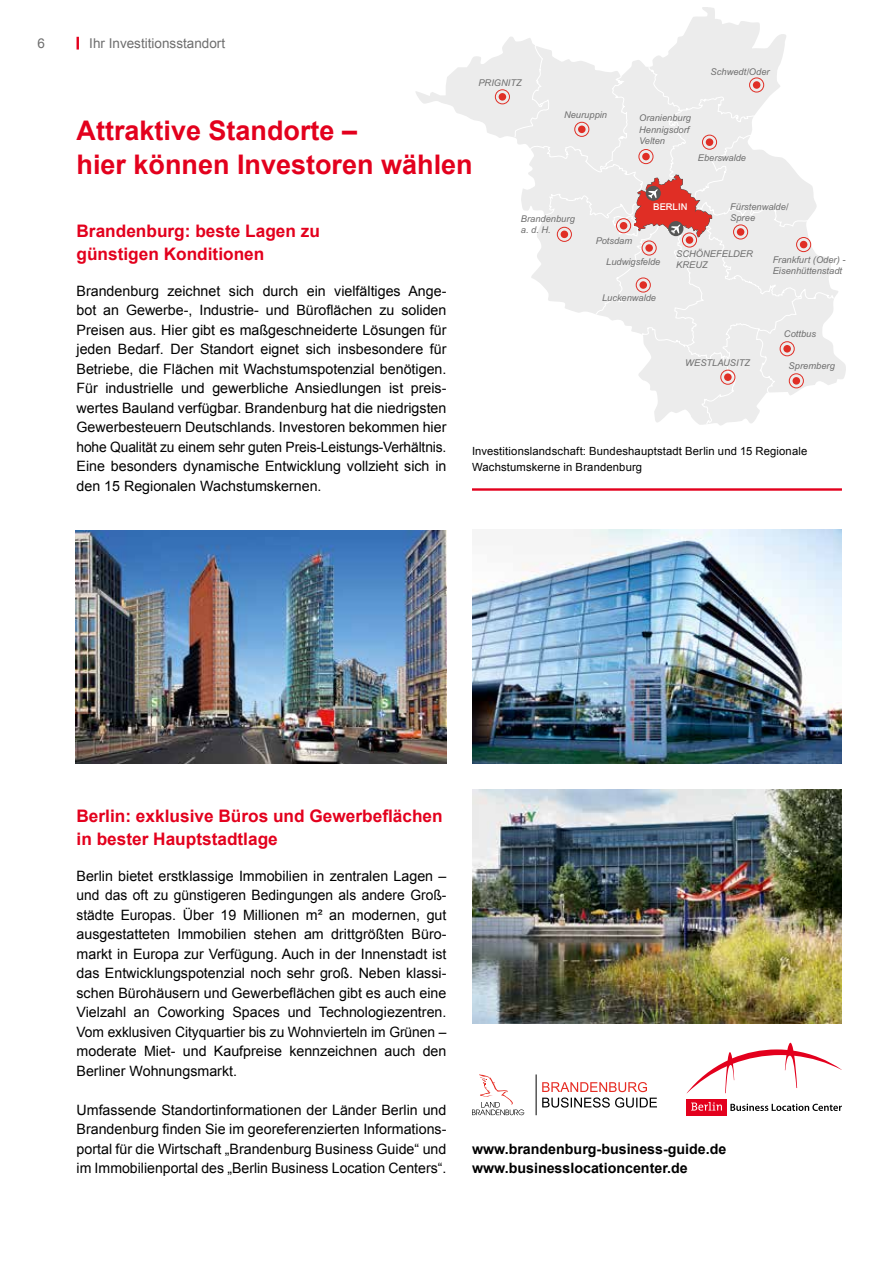
<style>
.page{position:relative;width:893px;height:1263px;background:#fff}
.page>*{position:absolute;margin:0;border:0;box-sizing:border-box;transform-origin:0 0}
.t1{font:700 27px/33.8px "Arial";color:#e3001d}
.t2{font:700 17.25px/22.5px "Arial";color:#e3001d}
.t3{font:14.25px/19.5px "Arial";color:#000;text-align:justify}
.t4{font:700 14.25px/19.5px "Arial";color:#000}
.t5{font:13.5px "Arial";color:#6e6e6e}
.t6{font:11.25px/16.5px "Arial";letter-spacing:.01em;color:#000}
.t7{font:italic 9.3px/11.1px "Arial";color:#6e6e6e}
.t8{font:500 9.3px "Arial";color:#fff}
</style>
<div class="page">
<svg style="left:77px;top:37px;width:2px;height:13px"></svg>
<svg style="left:416px;top:7px;width:430px;height:419px"></svg>
<svg style="left:514px;top:43px;width:321px;height:382px"></svg>
<div style="left:499px;top:93px;width:7px;height:8px;background:#e02e25;border-radius:50%"></div>
<div style="left:495px;top:89px;width:15px;height:15px;border:1px solid #e02e25;border-radius:50%"></div>
<div style="left:578px;top:126px;width:8px;height:7px;background:#e02e25;border-radius:50%"></div>
<div style="left:574px;top:122px;width:15px;height:15px;border:1px solid #e02e25;border-radius:50%"></div>
<div style="left:642px;top:153px;width:8px;height:7px;background:#e02e25;border-radius:50%"></div>
<div style="left:639px;top:149px;width:14px;height:15px;border:1px solid #e02e25;border-radius:50%"></div>
<div style="left:620px;top:222px;width:7px;height:7px;background:#e02e25;border-radius:50%"></div>
<div style="left:616px;top:218px;width:15px;height:15px;border:1px solid #e02e25;border-radius:50%"></div>
<div style="left:686px;top:236px;width:7px;height:8px;background:#e02e25;border-radius:50%"></div>
<div style="left:682px;top:233px;width:15px;height:14px;border:1px solid #e02e25;border-radius:50%"></div>
<div style="left:645px;top:244px;width:8px;height:8px;background:#e02e25;border-radius:50%"></div>
<div style="left:642px;top:241px;width:14px;height:14px;border:1px solid #e02e25;border-radius:50%"></div>
<div style="left:793px;top:377px;width:7px;height:8px;background:#e02e25;border-radius:50%"></div>
<div style="left:789px;top:373px;width:15px;height:15px;border:1px solid #e02e25;border-radius:50%"></div>
<div style="left:783px;top:345px;width:8px;height:8px;background:#e02e25;border-radius:50%"></div>
<div style="left:780px;top:341px;width:15px;height:15px;border:1px solid #e02e25;border-radius:50%"></div>
<div style="left:724px;top:373px;width:8px;height:8px;background:#e02e25;border-radius:50%"></div>
<div style="left:720px;top:370px;width:15px;height:15px;border:1px solid #e02e25;border-radius:50%"></div>
<div style="left:737px;top:228px;width:7px;height:8px;background:#e02e25;border-radius:50%"></div>
<div style="left:733px;top:225px;width:15px;height:14px;border:1px solid #e02e25;border-radius:50%"></div>
<div style="left:800px;top:241px;width:7px;height:7px;background:#e02e25;border-radius:50%"></div>
<div style="left:796px;top:237px;width:15px;height:15px;border:1px solid #e02e25;border-radius:50%"></div>
<div style="left:639px;top:281px;width:8px;height:8px;background:#e02e25;border-radius:50%"></div>
<div style="left:636px;top:278px;width:15px;height:14px;border:1px solid #e02e25;border-radius:50%"></div>
<div style="left:561px;top:231px;width:7px;height:7px;background:#e02e25;border-radius:50%"></div>
<div style="left:557px;top:227px;width:15px;height:15px;border:1px solid #e02e25;border-radius:50%"></div>
<div style="left:706px;top:138px;width:7px;height:8px;background:#e02e25;border-radius:50%"></div>
<div style="left:702px;top:135px;width:15px;height:15px;border:1px solid #e02e25;border-radius:50%"></div>
<div style="left:753px;top:81px;width:7px;height:8px;background:#e02e25;border-radius:50%"></div>
<div style="left:749px;top:78px;width:15px;height:14px;border:1px solid #e02e25;border-radius:50%"></div>
<img style="left:76px;top:530px;width:370px;height:234px">
<hr style="left:472px;top:488px;width:370px;height:3px;background:#e3001d">
<svg style="left:687px;top:1043px;width:155px;height:50px"></svg>
<div style="left:686px;top:1099px;width:41px;height:16px;background:#e3001d"></div>
<svg style="left:691px;top:1102px;width:31px;height:9px"></svg>
<svg style="left:730px;top:1104px;width:112px;height:7px"></svg>
<img style="left:472px;top:530px;width:370px;height:234px">
<img style="left:472px;top:789px;width:370px;height:234px">
<svg style="left:542px;top:1082px;width:115px;height:25px"></svg>
<hr style="left:536px;top:1074px;width:1px;height:41px;background:#000">
<svg style="left:472px;top:1074px;width:52px;height:41px"></svg>
<p class="t5" style="left:38px;top:35px;width:9px">6</p>
<p class="t5" style="left:89px;top:35px;width:137px">Ihr Investitionsstandort</p>
<p class="t7" style="left:478px;top:77px;width:45px">PRIGNITZ</p>
<h1 class="t1" style="left:77px;top:114px;width:398px">Attraktive Standorte –<br>hier können Investoren wählen</h1>
<p class="t7" style="left:564px;top:109px;width:45px">Neuruppin</p>
<p class="t7" style="left:639px;top:113px;width:53px">Oranienburg<br>Hennigsdorf<br>Velten</p>
<p class="t7" style="left:711px;top:66px;width:61px">Schwedt/Oder</p>
<p class="t7" style="left:698px;top:152px;width:50px">Eberswalde</p>
<p class="t2" style="left:77px;top:221px;width:245px">Brandenburg: beste Lagen zu günstigen Konditionen</p>
<p class="t3" style="left:77px;top:281px;width:371px">Brandenburg zeichnet sich durch ein vielfältiges Ange&shy;bot an Gewerbe-, Industrie- und Büroflächen zu soliden Preisen aus. Hier gibt es maßgeschneiderte Lösungen für jeden Bedarf. Der Standort eignet sich insbesondere für Betriebe, die Flächen mit Wachstumspotenzial benötigen.<br>Für industrielle und gewerbliche Ansiedlungen ist preis&shy;wertes Bauland verfügbar. Brandenburg hat die niedrigsten Gewerbesteuern Deutschlands. Investoren bekommen hier hohe Qualität zu einem sehr guten Preis-Leistungs-Verhältnis.<br>Eine besonders dynamische Entwicklung vollzieht sich in den 15 Regionalen Wachstumskernen.</p>
<p class="t7" style="left:521px;top:213px;width:55px">Brandenburg a. d. H.</p>
<p class="t7" style="left:596px;top:235px;width:38px">Potsdam</p>
<p class="t8" style="left:653px;top:202px;width:36px">BERLIN</p>
<p class="t7" style="left:730px;top:201px;width:60px">Fürstenwalde/<br>Spree</p>
<p class="t7" style="left:606px;top:256px;width:56px">Ludwigsfelde</p>
<p class="t7" style="left:602px;top:292px;width:56px">Luckenwalde</p>
<p class="t7" style="left:676px;top:248px;width:78px">SCHÖNEFELDER<br>KREUZ</p>
<p class="t7" style="left:773px;top:254px;width:74px">Frankfurt (Oder) -<br>Eisenhüttenstadt</p>
<p class="t7" style="left:784px;top:328px;width:34px">Cottbus</p>
<p class="t7" style="left:685px;top:357px;width:66px">WESTLAUSITZ</p>
<p class="t7" style="left:789px;top:360px;width:48px">Spremberg</p>
<p class="t6" style="left:472px;top:443px;width:337px">Investitionslandschaft: Bundeshauptstadt Berlin und 15 Regionale<br>Wachstumskerne in Brandenburg</p>
<p class="t2" style="left:77px;top:806px;width:368px">Berlin: exklusive Büros und Gewerbeflächen in bester Hauptstadtlage</p>
<p class="t3" style="left:77px;top:866px;width:371px">Berlin bietet erstklassige Immobilien in zentralen Lagen – und das oft zu günstigeren Bedingungen als andere Groß&shy;städte Europas. Über 19 Millionen m² an modernen, gut ausgestatteten Immobilien stehen am drittgrößten Büro&shy;markt in Europa zur Verfügung. Auch in der Innenstadt ist das Entwicklungspotenzial noch sehr groß. Neben klassi&shy;schen Bürohäusern und Gewerbeflächen gibt es auch eine Vielzahl an Coworking Spaces und Technologiezentren.<br>Vom exklusiven Cityquartier bis zu Wohnvierteln im Grünen – moderate Miet- und Kaufpreise kennzeichnen auch den Berliner Wohnungsmarkt.</p>
<p class="t3" style="left:77px;top:1100px;width:371px">Umfassende Standortinformationen der Länder Berlin und Brandenburg finden Sie im georeferenzierten Informations&shy;portal für die Wirtschaft „Brandenburg Business Guide“ und im Immobilienportal des „Berlin Business Location Centers“.</p>
<p class="t4" style="left:472px;top:1140px;width:256px">www.brandenburg-business-guide.de www.businesslocationcenter.de</p>
</div>
